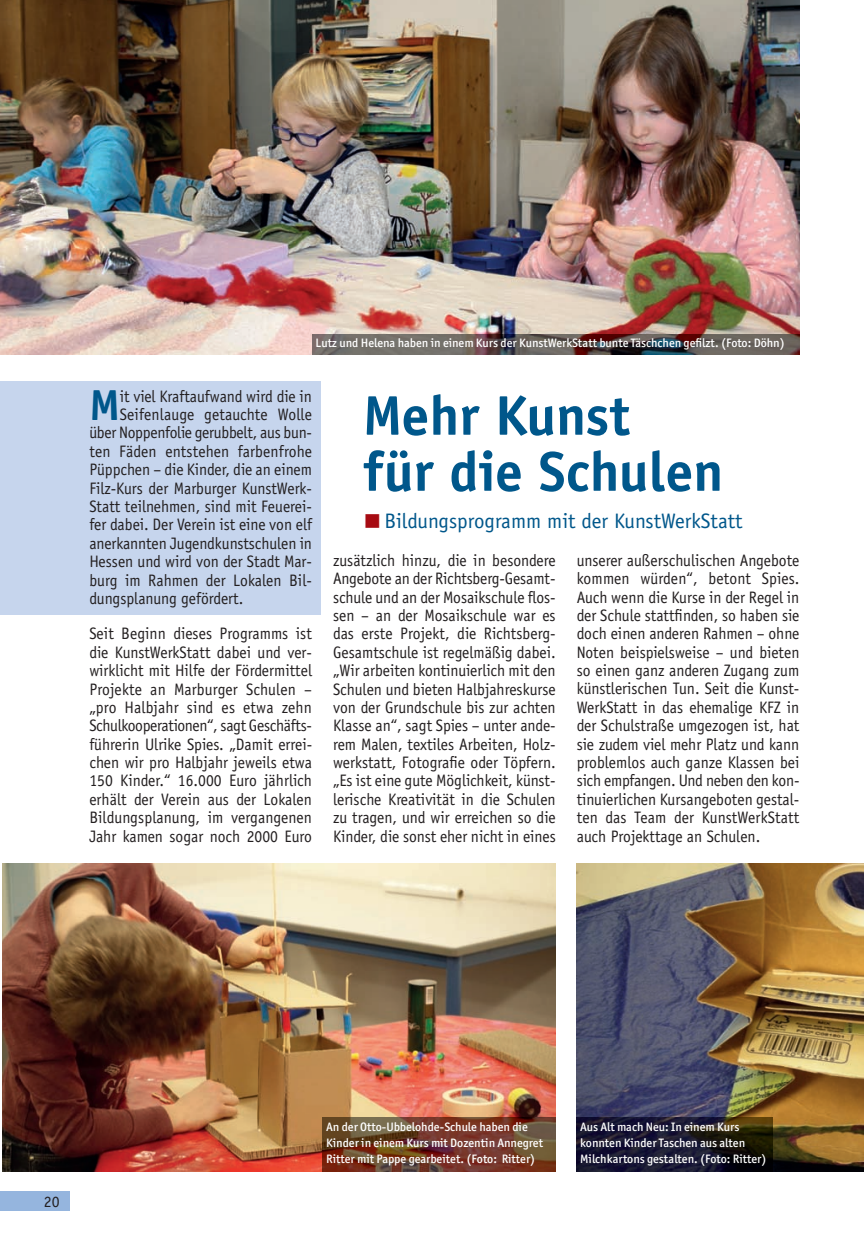
<style>
.page{position:relative;width:864px;height:1236px;background:#fff}
.page>*{position:absolute;margin:0;border:0;box-sizing:border-box;transform-origin:0 0}
.t1{font:700 56px/56px "Officina Sans";color:#00578b}
.t2{font:700 43.4px "Officina Sans";color:#00578b}
.t3{font:21px "Officina Sans";color:#00578b}
.t4{font:16.62px/18.4px "Officina Sans";color:#231f20;text-align:justify;scale:.94 1}
.t5{font:15.75px "Officina Sans";color:#231f20}
.t6{font:500 12.25px/15.8px "Officina San ITC";color:#fff}
.s1{font-family:"Ping Fang HK";font-weight:600;font-size:19.25px;color:#a70b12}
</style>
<div class="page">
<div style="left:0;top:381px;width:320px;height:233px;background:#c6d5ed"></div>
<div style="left:0;top:1191px;width:69px;height:19px;background:#95b5de"></div>
<img style="left:0;top:0;width:799px;height:354px">
<img style="left:576px;top:863px;width:287px;height:308px">
<img style="left:312px;top:335px;width:487px;height:19px">
<img style="left:576px;top:1117px;width:195px;height:54px">
<img style="left:2px;top:863px;width:553px;height:308px">
<img style="left:322px;top:1117px;width:233px;height:54px">
<p class="t6" style="left:315px;top:336px;width:470px">Lutz und Helena haben in einem Kurs der KunstWerkStatt bunte Täschchen gefilzt. (Foto: Döhn)</p>
<p class="t2" style="left:89px;top:389px;width:32px">M</p>
<p class="t4" style="left:120px;top:388px;width:206px">it viel Kraftaufwand wird die in</p>
<p class="t4" style="left:120px;top:406px;width:206px">Seifenlauge getauchte Wolle</p>
<p class="t4" style="left:89px;top:425px;width:238px">über Noppenfolie gerubbelt, aus bun-</p>
<p class="t4" style="left:89px;top:443px;width:238px">ten Fäden entstehen farbenfrohe</p>
<p class="t4" style="left:89px;top:461px;width:238px">Püppchen – die Kinder, die an einem</p>
<p class="t4" style="left:89px;top:480px;width:238px">Filz-Kurs der Marburger KunstWerk-</p>
<p class="t4" style="left:89px;top:498px;width:238px">Statt teilnehmen, sind mit Feuerei-</p>
<p class="t4" style="left:89px;top:517px;width:238px">fer dabei. Der Verein ist eine von elf</p>
<p class="t4" style="left:89px;top:535px;width:238px">anerkannten Jugendkunstschulen in</p>
<p class="t4" style="left:89px;top:553px;width:238px">Hessen und wird von der Stadt Mar-</p>
<p class="t4" style="left:89px;top:572px;width:238px">burg im Rahmen der Lokalen Bil-</p>
<p class="t4" style="left:89px;top:590px;width:165px">dungsplanung gefördert.</p>
<p class="t4" style="left:89px;top:626px;width:238px">Seit Beginn dieses Programms ist die KunstWerkStatt dabei und ver&shy;wirklicht mit Hilfe der Fördermittel Projekte an Marburger Schulen – „pro Halbjahr sind es etwa zehn Schulkooperationen“, sagt Geschäfts&shy;führerin Ulrike Spies. „Damit errei&shy;chen wir pro Halbjahr jeweils etwa 150 Kinder.“ 16.000 Euro jährlich erhält der Verein aus der Lokalen Bildungsplanung, im vergangenen Jahr kamen sogar noch 2000 Euro</p>
<p class="t1" style="left:363px;top:392px;width:362px">Mehr Kunst<br>für die Schulen</p>
<p class="t3" style="left:363px;top:512px;width:381px"><span class="s1">■</span>Bildungsprogramm mit der KunstWerkStatt</p>
<p class="t4" style="left:333px;top:552px;width:238px">zusätzlich hinzu, die in besondere Angebote an der Richtsberg-Gesamt&shy;schule und an der Mosaikschule flos&shy;sen – an der Mosaikschule war es das erste Projekt, die Richtsberg-Gesamtschule ist regelmäßig dabei. „Wir arbeiten kontinuierlich mit den Schulen und bieten Halbjahreskurse von der Grundschule bis zur achten Klasse an“, sagt Spies – unter ande&shy;rem Malen, textiles Arbeiten, Holz&shy;werkstatt, Fotografie oder Töpfern. „Es ist eine gute Möglichkeit, künst&shy;lerische Kreativität in die Schulen zu tragen, und wir erreichen so die Kinder, die sonst eher nicht in eines</p>
<p class="t4" style="left:576px;top:552px;width:238px">unserer außerschulischen Angebote kommen würden“, betont Spies.<br>Auch wenn die Kurse in der Regel in der Schule stattfinden, so haben sie doch einen anderen Rahmen – ohne Noten beispielsweise – und bieten so einen ganz anderen Zugang zum künstlerischen Tun. Seit die Kunst-WerkStatt in das ehemalige KFZ in der Schulstraße umgezogen ist, hat sie zudem viel mehr Platz und kann problemlos auch ganze Klassen bei sich empfangen. Und neben den kon&shy;tinuierlichen Kursangeboten gestal&shy;ten das Team der KunstWerkStatt auch Projekttage an Schulen.</p>
<p class="t5" style="left:44px;top:1195px;width:17px">20</p>
<p class="t6" style="left:326px;top:1120px;width:218px">An der Otto-Ubbelohde-Schule haben die<br>Kinder in einem Kurs mit Dozentin Annegret<br>Ritter mit Pappe gearbeitet. (Foto: Ritter)</p>
<p class="t6" style="left:580px;top:1120px;width:187px">Aus Alt mach Neu: In einem Kurs konnten Kinder Taschen aus alten<br>Milchkartons gestalten. (Foto: Ritter)</p>
</div>
